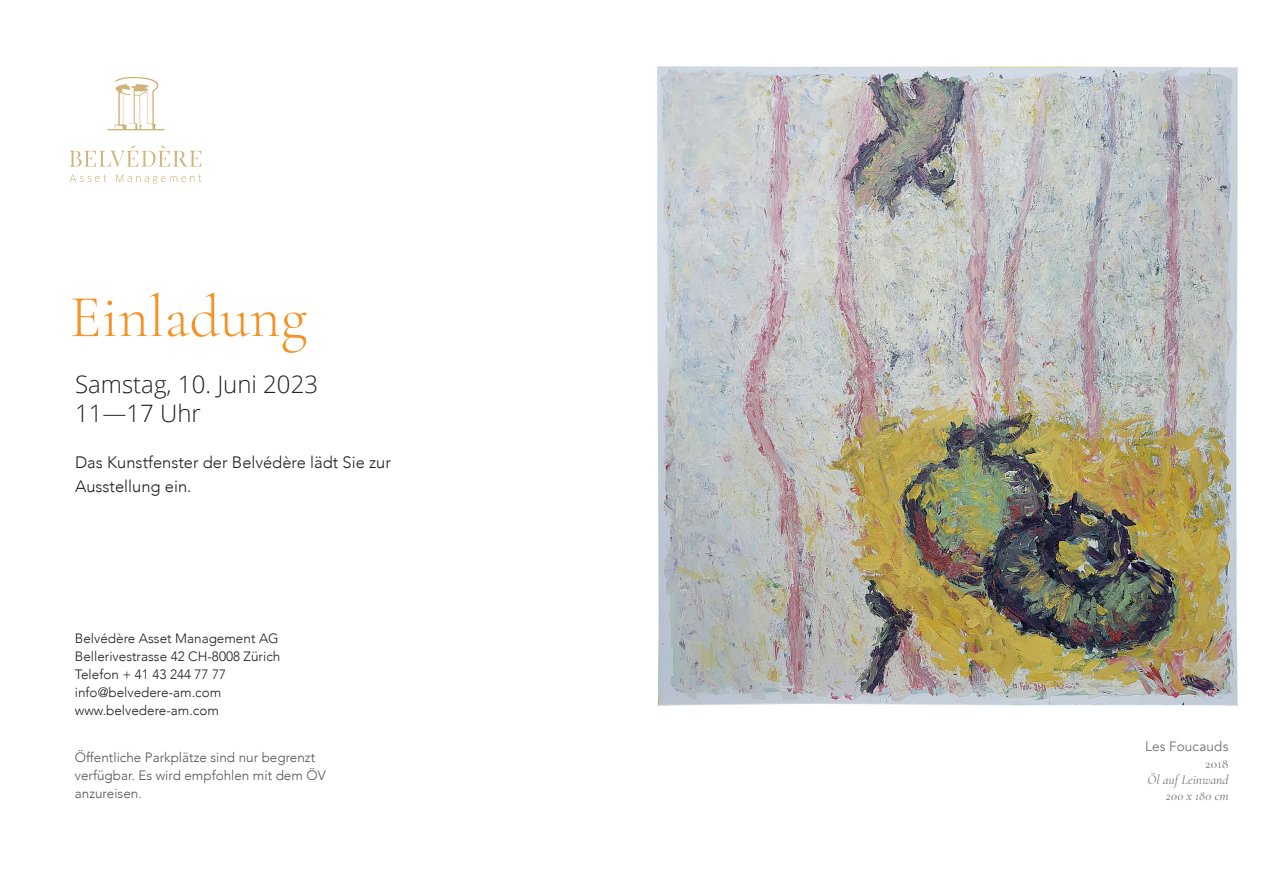
<style>
.page{position:relative;width:1263px;height:893px;background:#fff}
.page>*{position:absolute;margin:0;border:0;box-sizing:border-box;transform-origin:0 0}
.t1{font:300 60px "Cormorant Garamond";color:#f69226}
.t2{font:300 24px "Open Sans";color:#231f20}
.t3{font:300 16.5px/24px "Avenir";color:#231f20}
.t4{font:300 13.5px "Avenir";color:#231f20}
.t5{font:300 13.5px/18px "Avenir";color:#545557}
.t6{font:italic 13.5px "Cormorant Garamond";color:#6f7073}
.t7{font:13.5px "Avenir";letter-spacing:.015em;color:#6f7073}
.t8{font:13.5px "Cormorant Garamond";color:#6f7073}
</style>
<div class="page">
<img style="left:657px;top:66px;width:581px;height:640px">
<svg style="left:70px;top:174px;width:131px;height:9px"></svg>
<svg style="left:70px;top:146px;width:131px;height:21px"></svg>
<svg style="left:107px;top:77px;width:57px;height:53px"></svg>
<p class="t1" style="left:70px;top:280px;width:239px">Einladung</p>
<p class="t2" style="left:75px;top:368px;width:244px">Samstag, 10. Juni 2023</p>
<p class="t2" style="left:75px;top:396px;width:127px">11—17 Uhr</p>
<p class="t3" style="left:75px;top:451px;width:317px">Das Kunstfenster der Belvédère lädt Sie zur<br>Ausstellung ein.</p>
<p class="t4" style="left:75px;top:630px;width:205px">Belvédère Asset Management AG</p>
<p class="t4" style="left:75px;top:648px;width:207px">Bellerivestrasse 42 CH-8008 Zürich</p>
<p class="t4" style="left:75px;top:666px;width:153px">Telefon + 41 43 244 77 77</p>
<p class="t4" style="left:75px;top:684px;width:148px">info@belvedere-am.com</p>
<p class="t4" style="left:75px;top:702px;width:146px">www.belvedere-am.com</p>
<p class="t5" style="left:75px;top:748px;width:252px">Öffentliche Parkplätze sind nur begrenzt verfügbar. Es wird empfohlen mit dem ÖV anzureisen.</p>
<p class="t7" style="left:1145px;top:739px;width:85px">Les Foucauds</p>
<p class="t8" style="left:1205px;top:755px;width:25px">2018</p>
<p class="t6" style="left:1147px;top:771px;width:82px">Öl auf Leinwand</p>
<p class="t6" style="left:1166px;top:788px;width:64px">200 x 180 cm</p>
</div>
